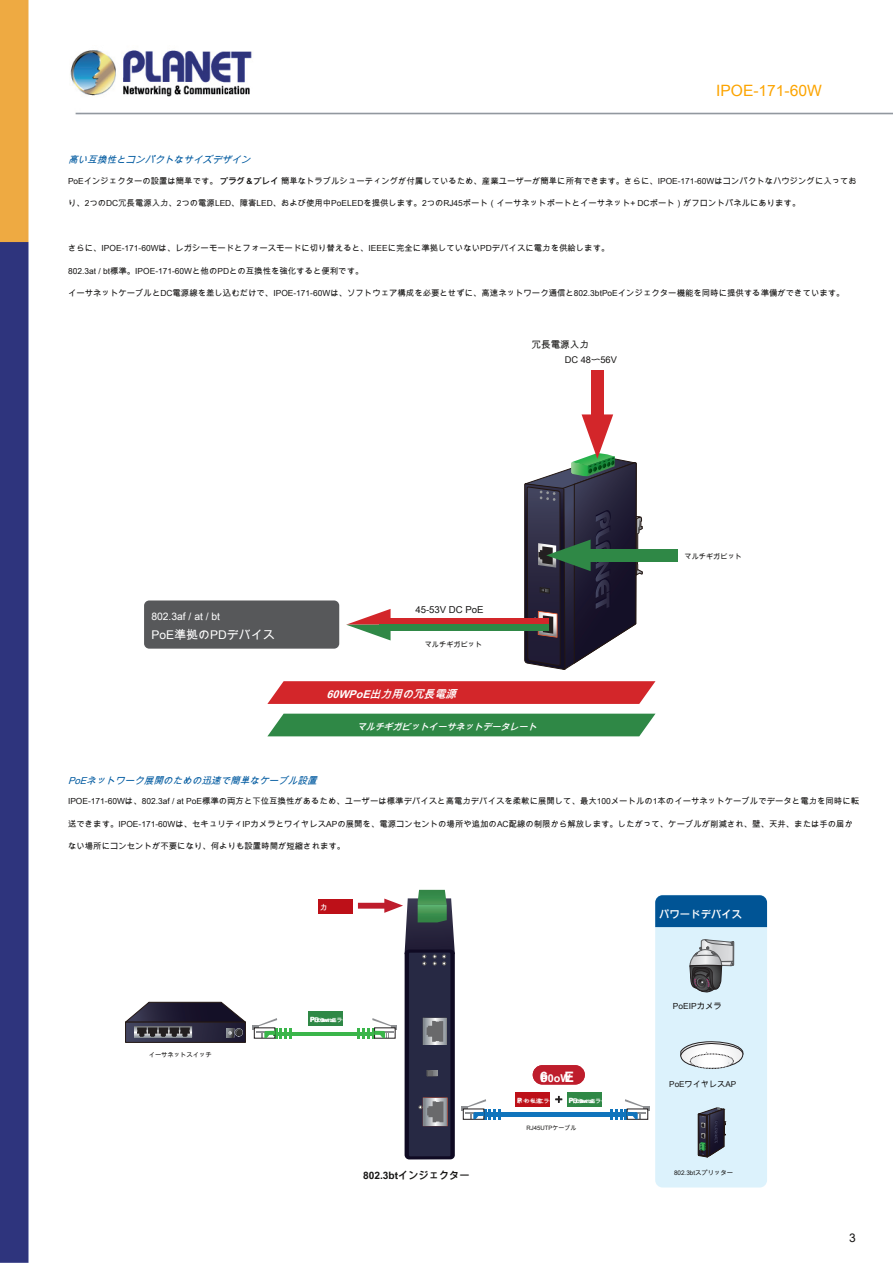
<style>
.page{position:relative;width:893px;height:1263px;background:#fff}
.page>*{position:absolute;margin:0;border:0;box-sizing:border-box;transform-origin:0 0}
.t1{font:15.6px "Arial Unicode MS";color:#fca400}
.t2{font:12px "Arial Unicode MS";color:#fff}
.t3{font:12px "Arial Unicode MS";color:#171615}
.t4{font:italic 700 10.8px "Arial Unicode MS";color:#fff}
.t5{font:700 10.8px "Arial Unicode MS";color:#fff}
.t6{font:10.35px "Arial Unicode MS";color:#fff}
.t7{font:700 10.35px "Arial Unicode MS";color:#fff}
.t8{font:700 10.2px "Arial Unicode MS";color:#171615}
.t9{font:italic 9.6px "Arial Unicode MS";color:#005aa0}
.t10{font:9.6px "Arial Unicode MS";color:#171615}
.t11{font:9.3px "Arial Unicode MS";color:#171615}
.t12{font:italic 700 9px "Arial Unicode MS";color:#fff}
.t13{font:8.4px "Arial Unicode MS";color:#171615}
.t14{font:8.1px "Arial Unicode MS";color:#171615}
.t15{font:7.2px "Arial Unicode MS";color:#171615}
.t16{font:700 7.2px "Arial Unicode MS";color:#fff}
.t17{font:6.3px "Arial Unicode MS";color:#171615}
.t18{font:6px "Arial Unicode MS";color:#171615}
.t19{font:700 5.4px "Arial Unicode MS";color:#fff}
.s1{font-weight:700}
.s2{font-size:7.2px}
.s3{font-size:6.3px}
.s4{font-size:6.75px}
.s5{font-size:6px}
.s6{font-size:14.4px}
.s7{font-size:5.7px}
.s8{font-size:5.55px}
</style>
<div class="page">
<img style="left:0;top:0;width:893px;height:1263px">
<hr style="left:273px;top:1032px;width:99px;height:3px;background:#3ab54a">
<svg style="left:252px;top:1018px;width:40px;height:20px"></svg>
<div style="left:308px;top:1011px;width:35px;height:14px;background:#2f8846"></div>
<div style="left:485px;top:1112px;width:141px;height:5px;background:#1074bc"></div>
<svg style="left:461px;top:1099px;width:40px;height:20px"></svg>
<svg style="left:610px;top:1099px;width:40px;height:20px"></svg>
<div style="left:655px;top:895px;width:112px;height:292px;background:#dcf2fc;border-radius:7px"></div>
<div style="left:515px;top:1092px;width:35px;height:14px;background:#bd1018"></div>
<div style="left:567px;top:1092px;width:35px;height:14px;background:#2f8846"></div>
<svg style="left:555px;top:1096px;width:7px;height:7px"></svg>
<div style="left:533px;top:1065px;width:52px;height:19px;background:#be1d2c;border-radius:10px"></div>
<svg style="left:655px;top:895px;width:112px;height:98px"></svg>
<svg style="left:680px;top:1041px;width:64px;height:28px"></svg>
<div style="left:318px;top:899px;width:35px;height:14px;background:#bd1018"></div>
<svg style="left:358px;top:890px;width:97px;height:269px"></svg>
<svg style="left:698px;top:1107px;width:27px;height:50px"></svg>
<svg style="left:125px;top:1002px;width:121px;height:40px;background:#444252"></svg>
<div style="left:144px;top:600px;width:195px;height:49px;background:#57585a;border-radius:5px"></div>
<div style="left:591px;top:370px;width:12px;height:56px;background:#d3262a"></div>
<svg style="left:267px;top:414px;width:388px;height:325px"></svg>
<div style="left:579px;top:549px;width:99px;height:12px;background:#2f8846"></div>
<h1 class="t1" style="left:716px;top:80px;width:107px">IPOE-171-60W</h1>
<p class="t9" style="left:68px;top:153px;width:188px">高い互換性とコンパクトなサイズデザイン</p>
<p class="t13" style="left:68px;top:175px;width:790px">PoEインジェクターの設置は簡単です。 <span class="s1">プラグ＆プレイ</span> 簡単なトラブルシューティングが付属しているため、産業ユーザーが簡単に所有できます。さらに、IPOE-171-60Wはコンパクトなハウジングに入ってお</p>
<p class="t13" style="left:68px;top:197px;width:734px">り、2つのDC冗長電源入力、2つの電源LED、障害LED、および使用中PoELEDを提供します。2つのRJ45ポート（イーサネットポートとイーサネット+ DCポート）がフロントパネルにあります。</p>
<p class="t13" style="left:68px;top:242px;width:543px">さらに、IPOE-171-60Wは、レガシーモードとフォースモードに切り替えると、IEEEに完全に準拠していないPDデバイスに電力を供給します。</p>
<p class="t13" style="left:68px;top:265px;width:297px">802.3at / bt標準。IPOE-171-60Wと他のPDとの互換性を強化すると便利です。</p>
<p class="t13" style="left:68px;top:287px;width:778px">イーサネットケーブルとDC電源線を差し込むだけで、IPOE-171-60Wは、ソフトウェア構成を必要とせずに、高速ネットワーク通信と802.3btPoEインジェクター機能を同時に提供する準備ができています。</p>
<p class="t10" style="left:531px;top:338px;width:59px">冗長電源入力</p>
<p class="t11" style="left:565px;top:353px;width:54px">DC 48〜56V</p>
<p class="t6" style="left:151px;top:609px;width:70px">802.3af / at / bt</p>
<h2 class="t2" style="left:151px;top:626px;width:125px">PoE準拠のPDデバイス</h2>
<p class="t10" style="left:415px;top:603px;width:70px">45-53V DC PoE</p>
<p class="t15" style="left:425px;top:639px;width:59px">マルチギガビット</p>
<p class="t4" style="left:326px;top:686px;width:135px">60WPoE出力用の冗長電源</p>
<p class="t12" style="left:357px;top:721px;width:185px">マルチギガビットイーサネットデータレート</p>
<p class="t15" style="left:684px;top:552px;width:59px">マルチギガビット</p>
<p class="t9" style="left:68px;top:774px;width:254px">PoEネットワーク展開のための迅速で簡単なケーブル設置</p>
<p class="t13" style="left:68px;top:795px;width:793px">IPOE-171-60Wは、802.3af / at PoE標準の両方と下位互換性があるため、ユーザーは標準デバイスと高電力デバイスを柔軟に展開して、最大100メートルの1本のイーサネットケーブルでデータと電力を同時に転</p>
<p class="t13" style="left:68px;top:818px;width:786px">送できます。IPOE-171-60Wは、セキュリティIPカメラとワイヤレスAPの展開を、電源コンセントの場所や追加のAC配線の制限から解放します。したがって、ケーブルが削減され、壁、天井、または手の届か</p>
<p class="t13" style="left:68px;top:840px;width:279px">ない場所にコンセントが不要になり、何よりも設置時間が短縮されます。</p>
<p class="t17" style="left:149px;top:1050px;width:64px">イーサネットスイッチ</p>
<p class="t16" style="left:320px;top:902px;width:9px">力</p>
<p class="t7" style="left:659px;top:907px;width:85px">パワードデバイス</p>
<p class="t19" style="left:310px;top:1016px;width:39px"><span class="s2">P</span><span class="s3">D</span>行う<span class="s4">oa</span><span class="s5">w</span>wttaaeエラー</p>
<p class="t13" style="left:673px;top:1000px;width:51px">PoEIPカメラ</p>
<p class="t5" style="left:540px;top:1070px;width:36px"><span class="s6">6</span>P0oW<span class="s6">E</span></p>
<p class="t19" style="left:517px;top:1097px;width:39px"><span class="s2">P</span>ポー<span class="s7">わー</span><span class="s8">私達</span>エラー</p>
<p class="t19" style="left:569px;top:1097px;width:39px"><span class="s2">P</span><span class="s3">D</span>行う<span class="s4">oa</span><span class="s5">w</span>wttaaeエラー</p>
<p class="t18" style="left:527px;top:1123px;width:52px">RJ45UTPケーブル</p>
<p class="t14" style="left:669px;top:1078px;width:68px">PoEワイヤレスAP</p>
<p class="t8" style="left:363px;top:1168px;width:108px">802.3btインジェクター</p>
<p class="t17" style="left:674px;top:1168px;width:61px">802.3btスプリッター</p>
<h2 class="t3" style="left:849px;top:1229px;width:8px">3</h2>
</div>
